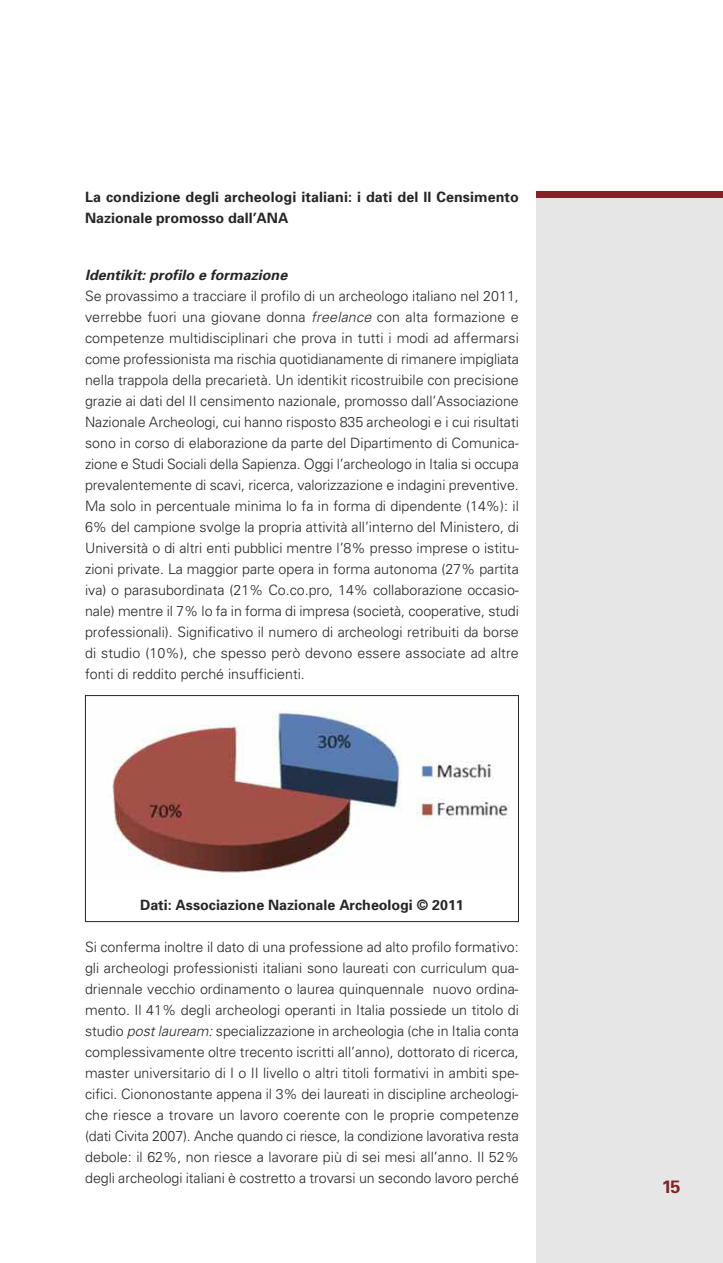
<style>
.page{position:relative;width:723px;height:1263px;background:#fff}
.page>*{position:absolute;margin:0;border:0;box-sizing:border-box;transform-origin:0 0}
.t1{font:700 18px "Univers";color:#832325}
.t2{font:300 14.25px/21px "Univers";letter-spacing:-.005em;color:#272627;text-align:justify}
.t3{font:700 14.25px/21px "Univers";color:#272627}
.t4{font:italic 700 14.25px "Univers";letter-spacing:.005em;color:#272627}
.s1{font-style:italic}
</style>
<div class="page">
<div style="left:536px;top:191px;width:187px;height:1072px;background:#e7e6e6"></div>
<div style="left:536px;top:191px;width:187px;height:7px;background:#832325"></div>
<img style="left:112px;top:711px;width:398px;height:162px">
<div style="left:85px;top:695px;width:434px;height:227px;border:1px solid #272627"></div>
<p class="t3" style="left:85px;top:187px;width:435px">La condizione degli archeologi italiani: i dati del II Censimento<br>Nazionale promosso dall’ANA</p>
<p class="t4" style="left:85px;top:269px;width:204px">Identikit: profilo e formazione</p>
<p class="t2" style="left:85px;top:286px;width:435px">Se provassimo a tracciare il profilo di un archeologo italiano nel 2011, verrebbe fuori una giovane donna <span class="s1">freelance</span> con alta formazione e competenze multidisciplinari che prova in tutti i modi ad affermarsi come professionista ma rischia quotidianamente di rimanere impigliata nella trappola della precarietà. Un identikit ricostruibile con precisione grazie ai dati del II censimento nazionale, promosso dall’Associazione Nazionale Archeologi, cui hanno risposto 835 archeologi e i cui risultati sono in corso di elaborazione da parte del Dipartimento di Comunica&shy;zione e Studi Sociali della Sapienza. Oggi l’archeologo in Italia si occupa prevalentemente di scavi, ricerca, valorizzazione e indagini preventive.<br>Ma solo in percentuale minima lo fa in forma di dipendente (14%): il 6% del campione svolge la propria attività all’interno del Ministero, di Università o di altri enti pubblici mentre l’8% presso imprese o istitu&shy;zioni private. La maggior parte opera in forma autonoma (27% partita iva) o parasubordinata (21% Co.co.pro, 14% collaborazione occasio&shy;nale) mentre il 7% lo fa in forma di impresa (società, cooperative, studi professionali). Significativo il numero di archeologi retribuiti da borse di studio (10%), che spesso però devono essere associate ad altre fonti di reddito perché insufficienti.</p>
<p class="t3" style="left:140px;top:895px;width:325px">Dati: Associazione Nazionale Archeologi © 2011</p>
<p class="t2" style="left:85px;top:937px;width:435px">Si conferma inoltre il dato di una professione ad alto profilo formativo: gli archeologi professionisti italiani sono laureati con curriculum qua&shy;driennale vecchio ordinamento o laurea quinquennale nuovo ordina&shy;mento. Il 41% degli archeologi operanti in Italia possiede un titolo di studio <span class="s1">post lauream:</span> specializzazione in archeologia (che in Italia conta complessivamente oltre trecento iscritti all’anno), dottorato di ricerca, master universitario di I o II livello o altri titoli formativi in ambiti spe&shy;cifici. Ciononostante appena il 3% dei laureati in discipline archeologi&shy;che riesce a trovare un lavoro coerente con le proprie competenze (dati Civita 2007). Anche quando ci riesce, la condizione lavorativa resta debole: il 62%, non riesce a lavorare più di sei mesi all’anno. Il 52% degli archeologi italiani è costretto a trovarsi un secondo lavoro perché</p>
<p class="t1" style="left:662px;top:1180px;width:20px">15</p>
</div>
